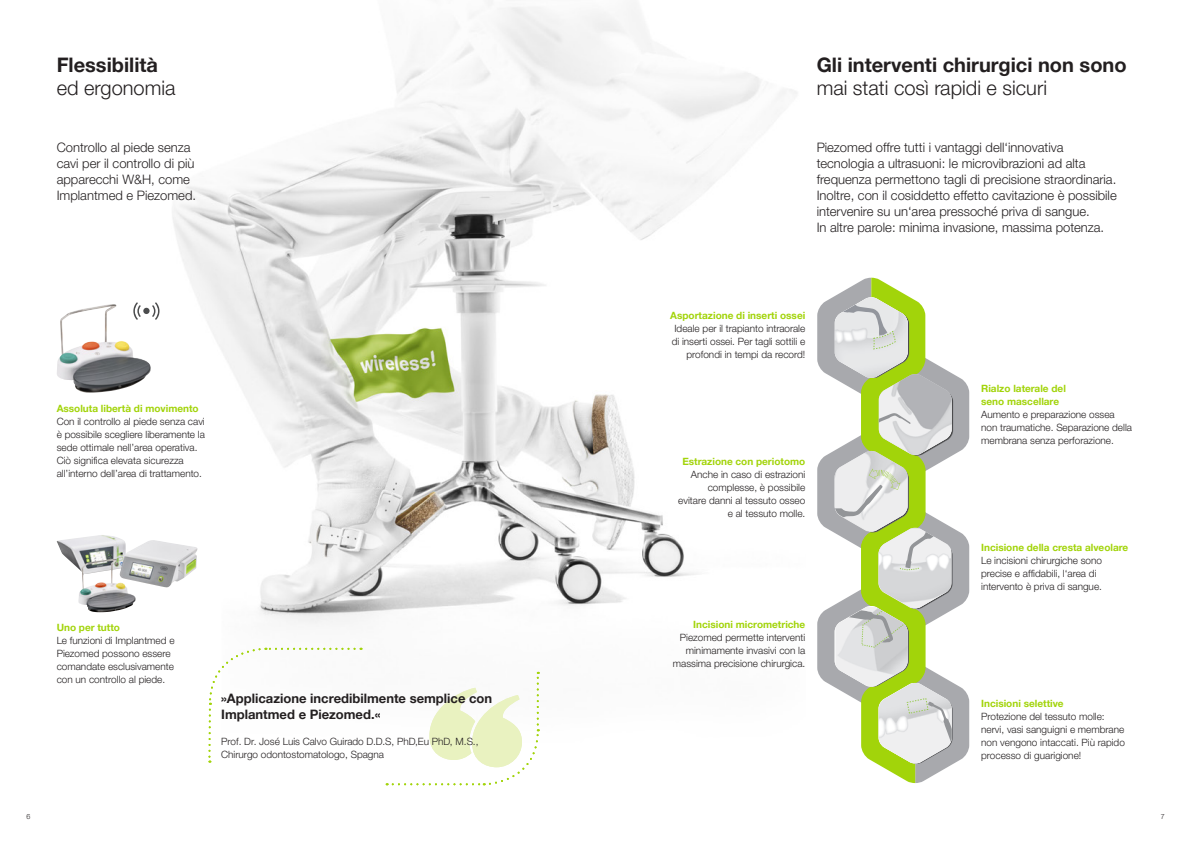
<style>
.page{position:relative;width:1191px;height:842px;background:#fff}
.page>*{position:absolute;margin:0;border:0;box-sizing:border-box;transform-origin:0 0}
.t1{font:700 20px "Helvetica Neue World 75";color:#231f20}
.t2{font:20px "Helvetica Neue World 45 Lt";color:#231f20}
.t3{font:13px/16px "Helvetica Neue World 45 Lt";color:#231f20}
.t4{font:700 13px/16px "Helvetica Neue World 75";color:#231f20}
.t5{font:10px/13px "Helvetica Neue World 45 Lt";color:#231f20}
.t6{font:700 10px/13px "Helvetica Neue World 75";color:#a2d40a}
.t7{font:7px "Helvetica Neue World 45 Lt";color:#231f20}
</style>
<div class="page">
<img style="left:57px;top:535px;width:111px;height:77px">
<img style="left:57px;top:304px;width:94px;height:89px">
<div style="left:143px;top:308px;width:7px;height:6px;background:#4b4c4d;border-radius:50%"></div>
<svg style="left:133px;top:302px;width:8px;height:18px"></svg>
<svg style="left:152px;top:302px;width:7px;height:18px"></svg>
<svg style="left:817px;top:278px;width:152px;height:505px"></svg>
<img style="left:168px;top:0;width:629px;height:786px">
<svg style="left:207px;top:647px;width:147px;height:116px"></svg>
<svg style="left:387px;top:672px;width:153px;height:114px"></svg>
<h1 class="t1" style="left:57px;top:53px;width:103px">Flessibilità</h1>
<h1 class="t2" style="left:57px;top:76px;width:120px">ed ergonomia</h1>
<h1 class="t1" style="left:816px;top:53px;width:311px">Gli interventi chirurgici non sono</h1>
<h1 class="t2" style="left:816px;top:76px;width:232px">mai stati così rapidi e sicuri</h1>
<h2 class="t3" style="left:57px;top:139px;width:141px">Controllo al piede senza cavi per il controllo di più apparecchi W&amp;H, come<br>Implantmed e Piezomed.</h2>
<p class="t3" style="left:816px;top:139px;width:301px">Piezomed offre tutti i vantaggi dell‘innovativa tecnologia a ultrasuoni: le microvibrazioni ad alta frequenza permettono tagli di precisione straordinaria.<br>Inoltre, con il cosiddetto effetto cavitazione è possibile intervenire su un‘area pressoché priva di sangue.<br>In altre parole: minima invasione, massima potenza.</p>
<p class="t6" style="left:57px;top:402px;width:143px">Assoluta libertà di movimento</p>
<p class="t5" style="left:57px;top:415px;width:150px">Con il controllo al piede senza cavi è possibile scegliere liberamente la sede ottimale nell’area operativa.<br>Ciò significa elevata sicurezza all’interno dell’area di trattamento.</p>
<p class="t6" style="left:57px;top:621px;width:65px">Uno per tutto</p>
<p class="t5" style="left:57px;top:634px;width:119px">Le funzioni di Implantmed e<br>Piezomed possono essere comandate esclusivamente con un controllo al piede.</p>
<h2 class="t4" style="left:221px;top:691px;width:272px">»Applicazione incredibilmente semplice con<br>Implantmed e Piezomed.«</h2>
<p class="t5" style="left:221px;top:735px;width:259px">Prof. Dr. José Luis Calvo Guirado D.D.S, PhD,Eu PhD, M.S.,<br>Chirurgo odontostomatologo, Spagna</p>
<p class="t6" style="left:670px;top:309px;width:137px">Asportazione di inserti ossei</p>
<p class="t5" style="left:671px;top:322px;width:135px;text-align:right">Ideale per il trapianto intraorale di inserti ossei. Per tagli sottili e profondi in tempi da record!</p>
<p class="t6" style="left:682px;top:455px;width:124px">Estrazione con periotomo</p>
<p class="t5" style="left:678px;top:468px;width:129px;text-align:right">Anche in caso di estrazioni complesse, è possibile evitare danni al tessuto osseo e al tessuto molle.</p>
<p class="t6" style="left:693px;top:618px;width:114px">Incisioni micrometriche</p>
<p class="t5" style="left:673px;top:631px;width:134px;text-align:right">Piezomed permette interventi minimamente invasivi con la massima precisione chirurgica.</p>
<p class="t6" style="left:981px;top:382px;width:86px">Rialzo laterale del seno mascellare</p>
<p class="t5" style="left:981px;top:408px;width:152px">Aumento e preparazione ossea non traumatiche. Separazione della membrana senza perforazione.</p>
<p class="t6" style="left:981px;top:541px;width:149px">Incisione della cresta alveolare</p>
<p class="t5" style="left:981px;top:554px;width:122px">Le incisioni chirurgiche sono precise e affidabili, l‘area di intervento è priva di sangue.</p>
<p class="t6" style="left:981px;top:697px;width:84px">Incisioni selettive</p>
<p class="t5" style="left:981px;top:710px;width:145px">Protezione del tessuto molle: nervi, vasi sanguigni e membrane non vengono intaccati. Più rapido processo di guarigione!</p>
<p class="t7" style="left:26px;top:812px;width:5px">6</p>
<p class="t7" style="left:1160px;top:812px;width:5px">7</p>
</div>
